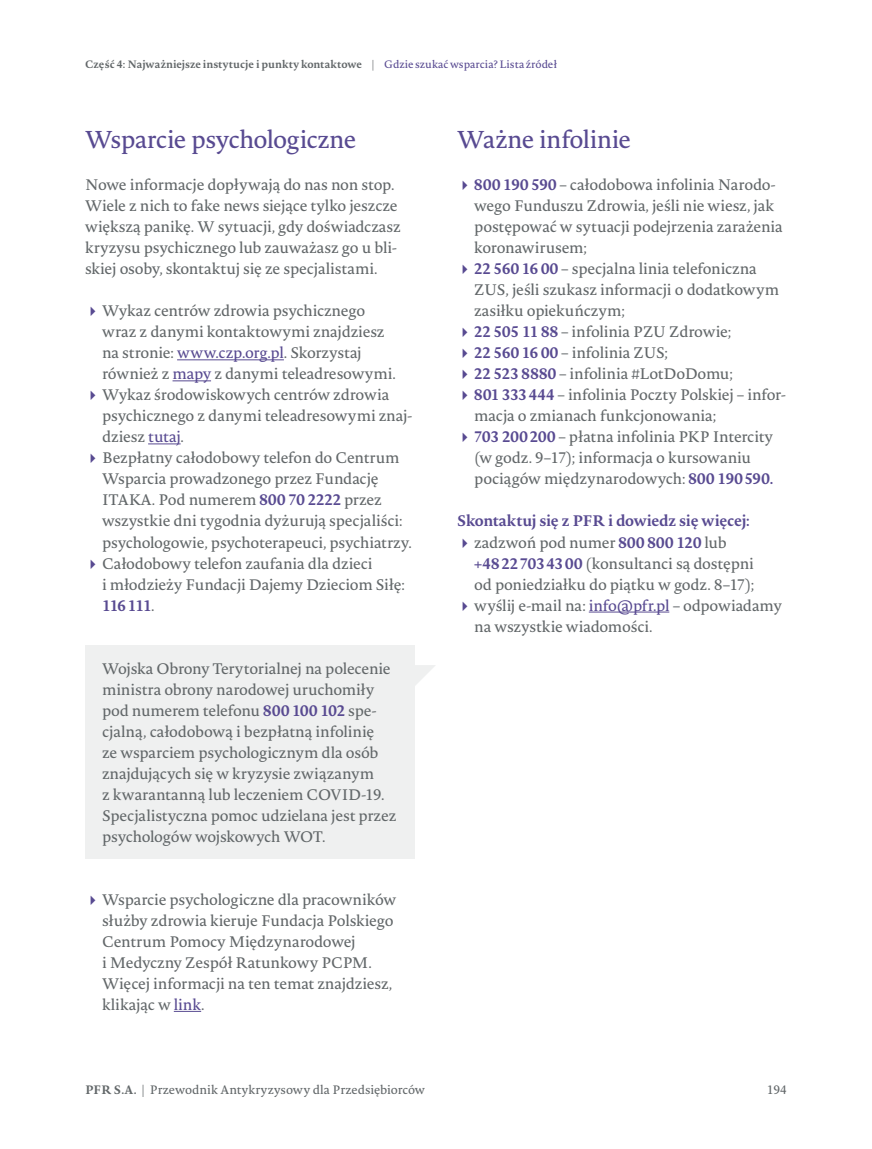
<style>
.page{position:relative;width:872px;height:1149px;background:#fff}
.page>*{position:absolute;margin:0;border:0;box-sizing:border-box;transform-origin:0 0}
.Intro{font:24px "Novel Pro";letter-spacing:-.03em;color:#584a91}
.dymek{font:15px/21px "Novel Pro";letter-spacing:-.015em;color:#626769}
.tekst_10_14{font:15px/21px "Novel Pro";letter-spacing:-.015em;color:#626769}
.śródtytuł_10_14{font:700 15px "Novel Pro";letter-spacing:-.025em;color:#584a91}
.t1{font:12px "Novel Pro";letter-spacing:-.005em;color:#626769}
.t2{font:700 10.5px "Novel Pro";letter-spacing:-.005em;color:#626769}
.s1{font-weight:400}
.s2{font-weight:400;color:#584a91}
.s3{color:#584a91}
.s4{font-weight:700;color:#584a91}
.s5{font-weight:700}
</style>
<div class="page">
<hr style="left:177px;top:359px;width:107px;height:1px;background:#584a91">
<hr style="left:172px;top:380px;width:39px;height:1px;background:#584a91">
<hr style="left:148px;top:443px;width:33px;height:1px;background:#584a91">
<div style="left:85px;top:644px;width:330px;height:214px;background:#eff0f0"></div>
<svg style="left:174px;top:1010px;width:27px;height:1px"></svg>
<hr style="left:589px;top:611px;width:80px;height:1px;background:#584a91">
<svg style="left:415px;top:665px;width:20px;height:20px"></svg>
<p class="t2" style="left:85px;top:56px;width:473px">Część 4: Najważniejsze instytucje i punkty kontaktowe <span class="s1">|</span> <span class="s2">Gdzie szukać wsparcia? Lista źródeł</span></p>
<p class="Intro" style="left:85px;top:121px;width:273px">Wsparcie psychologiczne</p>
<p class="tekst_10_14" style="left:85px;top:174px;width:317px">Nowe informacje dopływają do nas non stop.<br>Wiele z nich to fake news siejące tylko jeszcze większą panikę. W sytuacji, gdy doświadczasz kryzysu psychicznego lub zauważasz go u bli&shy;skiej osoby, skontaktuj się ze specjalistami.</p>
<p class="dymek" style="left:102px;top:300px;width:295px">Wykaz centrów zdrowia psychicznego wraz z danymi kontaktowymi znajdziesz na stronie: <span class="s3">www.czp.org.pl</span>. Skorzystaj również z <span class="s3">mapy</span> z danymi teleadresowymi.</p>
<p class="dymek" style="left:102px;top:384px;width:311px">Wykaz środowiskowych centrów zdrowia psychicznego z danymi teleadresowymi znaj&shy;dziesz <span class="s3">tutaj</span>.</p>
<p class="dymek" style="left:102px;top:447px;width:311px">Bezpłatny całodobowy telefon do Centrum Wsparcia prowadzonego przez Fundację ITAKA. Pod numerem <span class="s4">800 70 2222</span> przez wszystkie dni tygodnia dyżurują specjaliści: psychologowie, psychoterapeuci, psychiatrzy.</p>
<p class="dymek" style="left:102px;top:552px;width:304px">Całodobowy telefon zaufania dla dzieci<br>i młodzieży Fundacji Dajemy Dzieciom Siłę:<br><span class="s4">116 111</span>.</p>
<p class="dymek" style="left:102px;top:657px;width:296px">Wojska Obrony Terytorialnej na polecenie ministra obrony narodowej uruchomiły pod numerem telefonu <span class="s4">800 100 102</span> spe&shy;cjalną, całodobową i bezpłatną infolinię<br>ze wsparciem psychologicznym dla osób znajdujących się w kryzysie związanym<br>z kwarantanną lub leczeniem COVID-19.<br>Specjalistyczna pomoc udzielana jest przez psychologów wojskowych WOT.</p>
<p class="dymek" style="left:102px;top:888px;width:296px">Wsparcie psychologiczne dla pracowników służby zdrowia kieruje Fundacja Polskiego Centrum Pomocy Międzynarodowej<br>i Medyczny Zespół Ratunkowy PCPM.<br>Więcej informacji na ten temat znajdziesz, klikając w <span class="s3">link</span>.</p>
<p class="Intro" style="left:457px;top:121px;width:175px">Ważne infolinie</p>
<p class="dymek" style="left:474px;top:174px;width:310px"><span class="s4">800 190 590</span> – całodobowa infolinia Narodo&shy;wego Funduszu Zdrowia, jeśli nie wiesz, jak postępować w sytuacji podejrzenia zarażenia koronawirusem;</p>
<p class="dymek" style="left:474px;top:258px;width:306px"><span class="s4">22 560 16 00</span> – specjalna linia telefoniczna<br>ZUS, jeśli szukasz informacji o dodatkowym zasiłku opiekuńczym;</p>
<p class="dymek" style="left:474px;top:321px;width:258px"><span class="s4">22 505 11 88</span> – infolinia PZU Zdrowie;</p>
<p class="dymek" style="left:474px;top:342px;width:195px"><span class="s4">22 560 16 00</span> – infolinia ZUS;</p>
<p class="dymek" style="left:474px;top:363px;width:260px"><span class="s4">22 523 8880</span> – infolinia #LotDoDomu;</p>
<p class="dymek" style="left:474px;top:384px;width:313px"><span class="s4">801 333444</span> – infolinia Poczty Polskiej – infor&shy;macja o zmianach funkcjonowania;</p>
<p class="dymek" style="left:474px;top:426px;width:300px"><span class="s4">703 200200</span> – płatna infolinia PKP Intercity (w godz. 9–17); informacja o kursowaniu pociągów międzynarodowych: <span class="s4">800 190590.</span></p>
<p class="śródtytuł_10_14" style="left:457px;top:509px;width:294px">Skontaktuj się z PFR i dowiedz się więcej:</p>
<p class="dymek" style="left:474px;top:531px;width:281px">zadzwoń pod numer <span class="s4">800 800 120</span> lub <span class="s4">+48227034300</span> (konsultanci są dostępni od poniedziałku do piątku w godz. 8–17);</p>
<p class="dymek" style="left:474px;top:594px;width:309px">wyślij e-mail na: <span class="s3">info@pfr.pl</span> – odpowiadamy na wszystkie wiadomości.</p>
<p class="t1" style="left:85px;top:1080px;width:342px"><span class="s5">PFR S.A.</span> | Przewodnik Antykryzysowy dla Przedsiębiorców</p>
<p class="t1" style="left:767px;top:1080px;width:22px">194</p>
</div>
